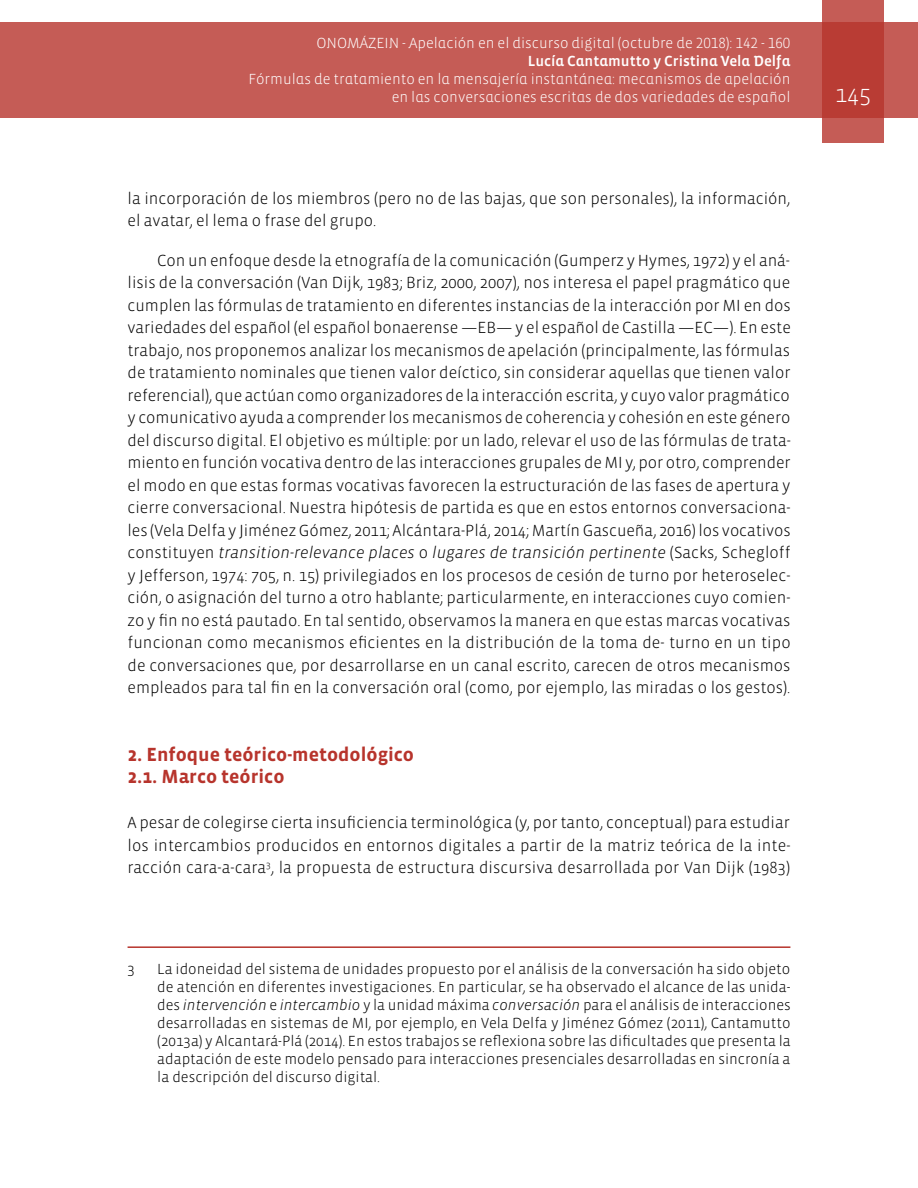
<style>
.page{position:relative;width:918px;height:1188px;background:#fff}
.page>*{position:absolute;margin:0;border:0;box-sizing:border-box;transform-origin:0 0}
.t1{font:300 24px "Vista Sans";color:#fff}
.t2{font:700 19.5px/22.5px "Vista Sans";color:#b7342c}
.t3{font:300 16.5px/22.5px "Vista Sans";color:#000;text-align:justify}
.t4{font:300 15px/18px "Vista Sans";color:#000;text-align:justify}
.t5{font:300 15px/18px "Vista Sans Alt";color:#fff;text-align:right}
.t6{font:15px "Vista Sans Alt Med";color:#fff}
.s1{font-style:italic}
</style>
<div class="page">
<div style="left:0;top:23px;width:918px;height:95px;background:#c55c56"></div>
<svg style="left:822px;top:0;width:62px;height:143px;background:#bc463f"></svg>
<hr style="left:128px;top:946px;width:662px;height:2px;background:#b7342c">
<p class="t5" style="left:317px;top:35px;width:475px">ONOMÁZEIN - Apelación en el discurso digital (octubre de 2018): 142 - 160</p>
<p class="t6" style="left:528px;top:54px;width:264px">Lucía Cantamutto y Cristina Vela Delfa</p>
<p class="t5" style="left:249px;top:71px;width:543px">Fórmulas de tratamiento en la mensajería instantánea: mecanismos de apelación en las conversaciones escritas de dos variedades de español</p>
<p class="t3" style="left:128px;top:187px;width:664px">la incorporación de los miembros (pero no de las bajas, que son personales), la información, el avatar, el lema o frase del grupo.</p>
<p class="t3" style="left:128px;top:249px;width:665px;text-indent:30px">Con un enfoque desde la etnografía de la comunicación (Gumperz y Hymes, 1972) y el aná&shy;lisis de la conversación (Van Dijk, 1983; Briz, 2000, 2007), nos interesa el papel pragmático que cumplen las fórmulas de tratamiento en diferentes instancias de la interacción por MI en dos variedades del español (el español bonaerense —EB— y el español de Castilla —EC—). En este trabajo, nos proponemos analizar los mecanismos de apelación (principalmente, las fórmulas de tratamiento nominales que tienen valor deíctico, sin considerar aquellas que tienen valor referencial), que actúan como organizadores de la interacción escrita, y cuyo valor pragmático y comunicativo ayuda a comprender los mecanismos de coherencia y cohesión en este género del discurso digital. El objetivo es múltiple: por un lado, relevar el uso de las fórmulas de trata&shy;miento en función vocativa dentro de las interacciones grupales de MI y, por otro, comprender el modo en que estas formas vocativas favorecen la estructuración de las fases de apertura y cierre conversacional. Nuestra hipótesis de partida es que en estos entornos conversaciona&shy;les (Vela Delfa y Jiménez Gómez, 2011; Alcántara-Plá, 2014; Martín Gascueña, 2016) los vocativos constituyen <span class="s1">transition-relevance places</span> o <span class="s1">lugares de transición pertinente</span> (Sacks, Schegloff y Jefferson, 1974: 705, n. 15) privilegiados en los procesos de cesión de turno por heteroselec&shy;ción, o asignación del turno a otro hablante; particularmente, en interacciones cuyo comien&shy;zo y fin no está pautado. En tal sentido, observamos la manera en que estas marcas vocativas funcionan como mecanismos eficientes en la distribución de la toma de- turno en un tipo de conversaciones que, por desarrollarse en un canal escrito, carecen de otros mecanismos empleados para tal fin en la conversación oral (como, por ejemplo, las miradas o los gestos).</p>
<p class="t2" style="left:128px;top:743px;width:288px">2. Enfoque teórico-metodológico<br>2.1. Marco teórico</p>
<p class="t3" style="left:128px;top:812px;width:664px">A pesar de colegirse cierta insuficiencia terminológica (y, por tanto, conceptual) para estudiar los intercambios producidos en entornos digitales a partir de la matriz teórica de la inte&shy;racción cara-a-cara<sup>3</sup>, la propuesta de estructura discursiva desarrollada por Van Dijk (1983)</p>
<p class="t4" style="left:128px;top:960px;width:9px">3</p>
<p class="t4" style="left:157px;top:960px;width:635px">La idoneidad del sistema de unidades propuesto por el análisis de la conversación ha sido objeto de atención en diferentes investigaciones. En particular, se ha observado el alcance de las unida&shy;des <span class="s1">intervención</span> e <span class="s1">intercambio</span> y la unidad máxima <span class="s1">conversación</span> para el análisis de interacciones desarrolladas en sistemas de MI, por ejemplo, en Vela Delfa y Jiménez Gómez (2011), Cantamutto (2013a) y Alcantará-Plá (2014). En estos trabajos se reflexiona sobre las dificultades que presenta la adaptación de este modelo pensado para interacciones presenciales desarrolladas en sincronía a la descripción del discurso digital.</p>
<h1 class="t1" style="left:835px;top:82px;width:37px">145</h1>
</div>
